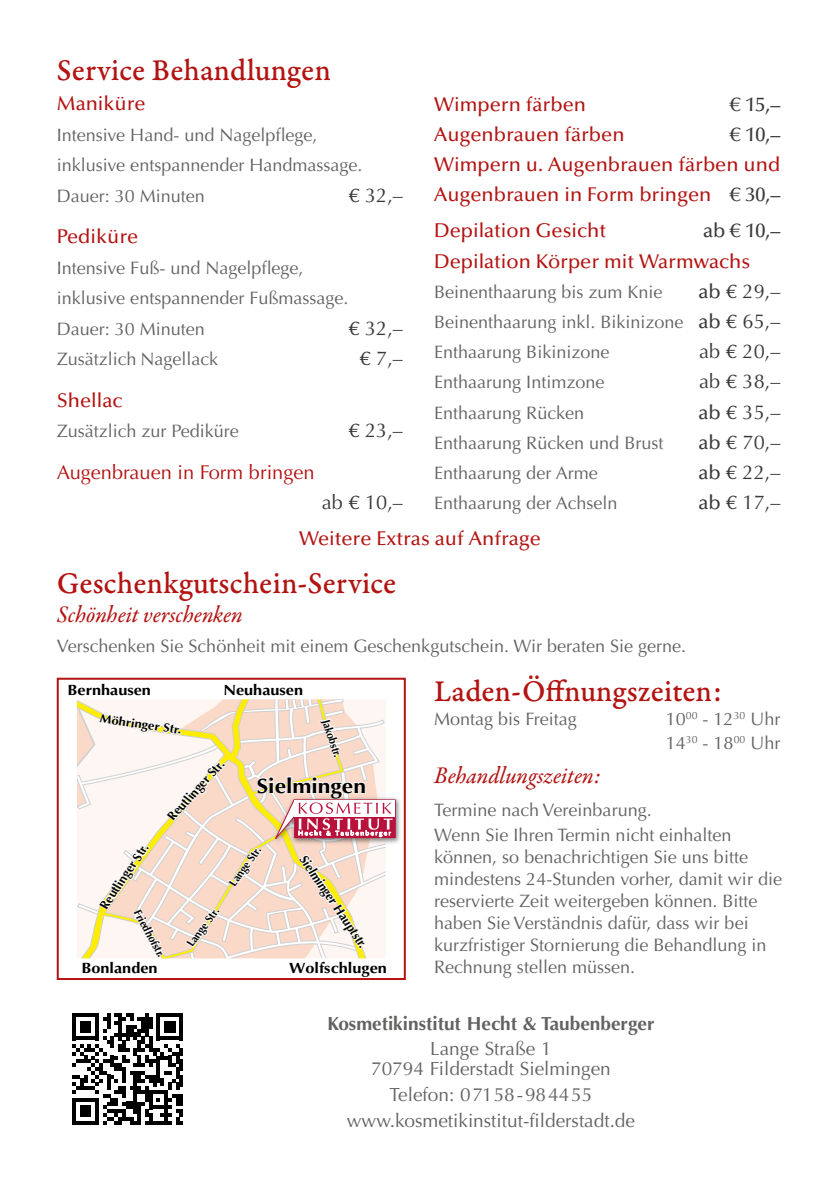
<style>
.page{position:relative;width:840px;height:1191px;background:#fff}
.page>*{position:absolute;margin:0;border:0;box-sizing:border-box;transform-origin:0 0}
.t1{font:32px "Garamond Premr Pro Med Capt";letter-spacing:.005em;color:#b31412;scale:.95 1}
.t2{font:24px "Garamond Premr Pro Med It";letter-spacing:-.005em;color:#b31412;scale:.95 1}
.t3{font:700 20.8px "Optima";color:#000;scale:1.1 1}
.t4{font:500 20px/30.2px "Optima LT Std";color:#b31412}
.t5{font:20px "Optima LT Std";color:#3a3a39}
.t6{font:20px "Optima LT Std";color:#b31412}
.t7{font:500 20px "Optima LT Std";color:#3a3a39}
.t8{font:19px/20px "Optima";color:#626261;text-align:center}
.t9{font:700 19px "Optima";color:#626261}
.t10{font:18px/22px "Optima LT Std";color:#626261}
.t11{font:700 14.8px "Optima";color:#000;scale:1.1 1}
.t12{font:700 12.6px "Optima";color:#000;scale:.96 1}
.t13{font:700 12.6px "Optima";color:#000}
.t14{font:700 12px "Optima";color:#000;scale:1.09 1}
.t15{font:700 11.4px "Optima";color:#000;scale:.93 1}
.t16{font:700 11.2px "Optima";color:#000;scale:.95 1}
.t17{font:700 11px "Optima";color:#000}
.s1{color:#3a3a39}
.s2{font-weight:500}
.s3{font-weight:500;font-size:20px;color:#3a3a39}
.s4{font-size:20px;color:#3a3a39}
</style>
<div class="page">
<img style="left:395px;top:798px;width:5px;height:45px">
<svg style="left:76px;top:703px;width:319px;height:255px"></svg>
<div style="left:57px;top:677px;width:348px;height:303px;border:2px solid #b31412"></div>
<svg style="left:72px;top:1013px;width:111px;height:111px"></svg>
<h1 class="t1" style="left:57px;top:51px;width:290px">Service Behandlungen</h1>
<p class="t4" style="left:57px;top:89px;width:90px">Maniküre</p>
<p class="t10" style="left:57px;top:120px;width:307px;line-height:30.4px">Intensive Hand- und Nagelpflege, inklusive entspannender Handmassage.<br>Dauer: 30 Minuten</p>
<p class="t4" style="left:434px;top:89px;width:153px">Wimpern färben</p>
<p class="t7" style="left:730px;top:93px;width:51px">€ 15,–</p>
<p class="t4" style="left:434px;top:120px;width:192px">Augenbrauen färben</p>
<p class="t7" style="left:730px;top:123px;width:51px">€ 10,–</p>
<p class="t4" style="left:434px;top:150px;width:347px">Wimpern u. Augenbrauen färben und<br>Augenbrauen in Form bringen <span class="s1">€ 30,–</span></p>
<p class="t4" style="left:434px;top:216px;width:173px">Depilation Gesicht</p>
<p class="t7" style="left:702px;top:219px;width:79px">ab € 10,–</p>
<p class="t4" style="left:434px;top:246px;width:317px">Depilation Körper mit Warmwachs</p>
<p class="t10" style="left:434px;top:281px;width:230px">Beinenthaarung bis zum Knie</p>
<p class="t5" style="left:698px;top:279px;width:83px"><span class="s2">ab</span> € 29,–</p>
<p class="t10" style="left:434px;top:307px;width:347px;line-height:30.2px">Beinenthaarung inkl. Bikinizone <span class="s3">ab</span> <span class="s4">€ 65,–<br></span>Enthaarung Bikinizone</p>
<p class="t5" style="left:348px;top:183px;width:56px">€ 32,–</p>
<p class="t4" style="left:57px;top:222px;width:83px">Pediküre</p>
<p class="t10" style="left:57px;top:253px;width:293px;line-height:30.4px">Intensive Fuß- und Nagelpflege, inklusive entspannender Fußmassage.<br>Dauer: 30 Minuten</p>
<p class="t5" style="left:348px;top:316px;width:56px">€ 32,–</p>
<p class="t5" style="left:698px;top:340px;width:83px">ab € 20,–</p>
<p class="t10" style="left:57px;top:348px;width:163px">Zusätzlich Nagellack</p>
<p class="t5" style="left:359px;top:346px;width:45px">€ 7,–</p>
<p class="t4" style="left:57px;top:385px;width:67px">Shellac</p>
<p class="t10" style="left:57px;top:420px;width:183px">Zusätzlich zur Pediküre</p>
<p class="t5" style="left:348px;top:419px;width:56px">€ 23,–</p>
<p class="t6" style="left:57px;top:460px;width:259px">Augenbrauen in Form bringen</p>
<p class="t5" style="left:321px;top:491px;width:83px">ab € 10,–</p>
<p class="t10" style="left:434px;top:371px;width:172px">Enthaarung Intimzone</p>
<p class="t5" style="left:698px;top:370px;width:83px">ab € 38,–</p>
<p class="t10" style="left:434px;top:402px;width:151px">Enthaarung Rücken</p>
<p class="t5" style="left:698px;top:400px;width:83px"><span class="s2">ab</span> € 35,–</p>
<p class="t10" style="left:434px;top:432px;width:231px">Enthaarung Rücken und Brust</p>
<p class="t5" style="left:698px;top:430px;width:83px"><span class="s2">ab</span> € 70,–</p>
<p class="t10" style="left:434px;top:462px;width:165px">Enthaarung der Arme</p>
<p class="t5" style="left:698px;top:461px;width:83px"><span class="s2">ab</span> € 22,–</p>
<p class="t10" style="left:434px;top:492px;width:185px">Enthaarung der Achseln</p>
<p class="t5" style="left:698px;top:491px;width:83px"><span class="s2">ab</span> € 17,–</p>
<p class="t4" style="left:299px;top:523px;width:243px">Weitere Extras auf Anfrage</p>
<h1 class="t1" style="left:57px;top:563px;width:359px">Geschenkgutschein-Service</h1>
<h2 class="t2" style="left:57px;top:599px;width:197px">Schönheit verschenken</h2>
<p class="t10" style="left:57px;top:635px;width:630px">Verschenken Sie Schönheit mit einem Geschenkgutschein. Wir beraten Sie gerne.</p>
<h1 class="t1" style="left:434px;top:671px;width:304px">Laden-Öffnungszeiten:</h1>
<p class="t10" style="left:434px;top:708px;width:144px">Montag bis Freitag</p>
<p class="t10" style="left:665px;top:707px;width:116px;line-height:24px">10<sup>00</sup> - 12<sup>30</sup> Uhr<br>14<sup>30</sup> - 18<sup>00</sup> Uhr</p>
<h2 class="t2" style="left:434px;top:761px;width:177px">Behandlungszeiten:</h2>
<p class="t10" style="left:434px;top:797px;width:298px;line-height:24.8px">Termine nach Vereinbarung.<br>Wenn Sie Ihren Termin nicht einhalten</p>
<p class="t10" style="left:434px;top:846px;width:349px">können, so benachrichtigen Sie uns bitte mindestens 24‐Stunden vorher, damit wir die reservierte Zeit weitergeben können. Bitte haben Sie Verständnis dafür, dass wir bei kurzfristiger Stornierung die Behandlung in Rechnung stellen müssen.</p>
<p class="t11" style="left:68px;top:681px;width:77px">Bernhausen</p>
<p class="t11" style="left:223px;top:681px;width:74px">Neuhausen</p>
<p class="t14" style="left:101px;top:711px;width:77px;rotate:8deg">Möhringer Str.</p>
<p class="t13" style="left:164px;top:812px;width:78px;rotate:-47deg">Reutlinger Str.</p>
<p class="t12" style="left:97px;top:903px;width:80px;rotate:-56deg">Reutlinger Str.</p>
<p class="t12" style="left:309px;top:852px;width:115px;rotate:56deg">Sielminger Hauptstr.</p>
<p class="t15" style="left:332px;top:717px;width:44px;rotate:71deg">Jakobstr.</p>
<p class="t3" style="left:257px;top:773px;width:101px">Sielmingen</p>
<p class="t17" style="left:226px;top:880px;width:47px;rotate:-53deg">Lange Str.</p>
<p class="t16" style="left:142px;top:907px;width:57px;rotate:61deg">Friedhofstr.</p>
<p class="t17" style="left:184px;top:941px;width:47px;rotate:-53deg">Lange Str.</p>
<p class="t11" style="left:81px;top:959px;width:71px">Bonlanden</p>
<p class="t11" style="left:289px;top:959px;width:90px">Wolfschlugen</p>
<p class="t9" style="left:327px;top:1012px;width:328px">Kosmetikinstitut Hecht &amp; Taubenberger</p>
<p class="t8" style="left:371px;top:1039px;width:241px">Lange Straße 1<br>70794 Filderstadt Sielmingen</p>
<p class="t8" style="left:346px;top:1082px;width:289px;line-height:25.6px">Telefon: 07158-984455 www.kosmetikinstitut-filderstadt.de</p>
</div>
